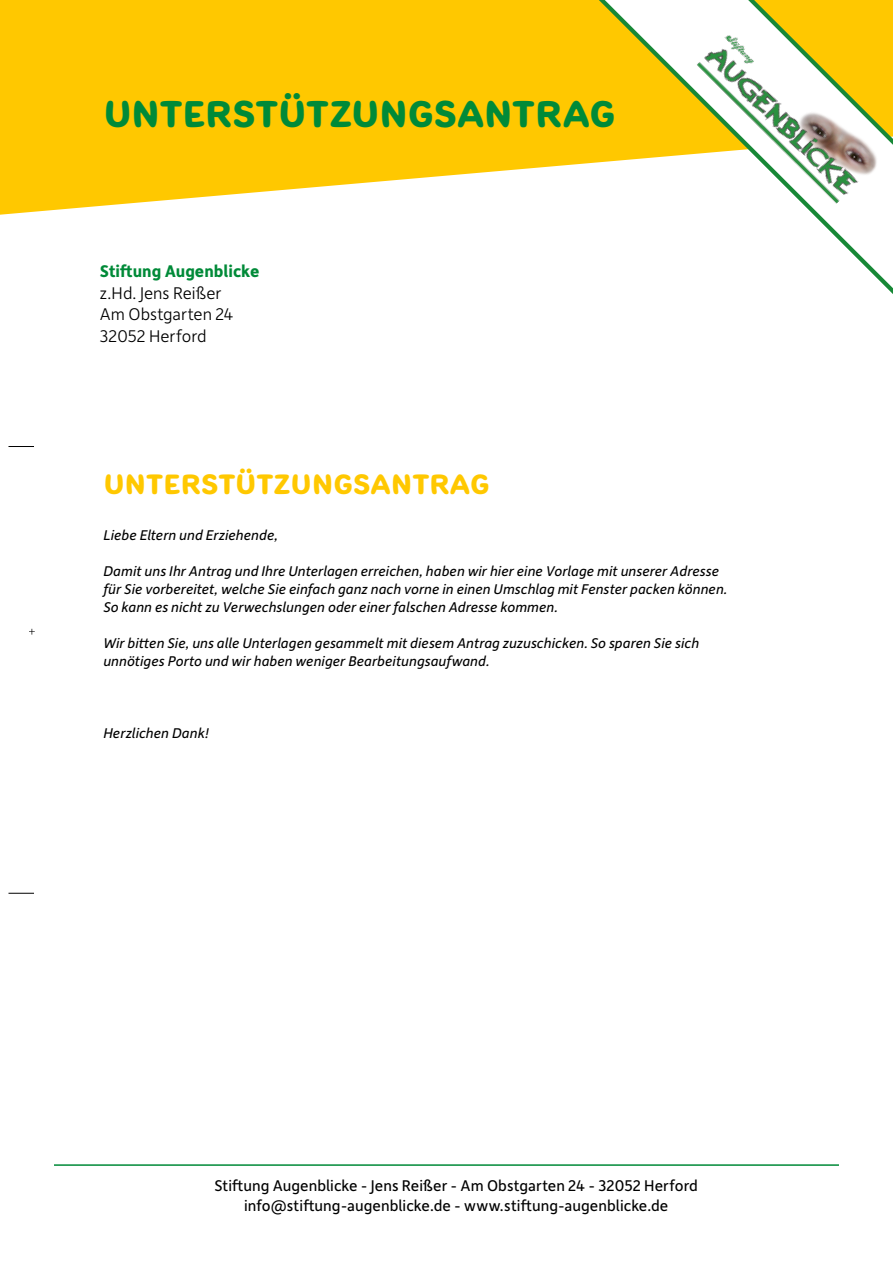
<style>
.page{position:relative;width:893px;height:1263px;background:#fff}
.page>*{position:absolute;margin:0;border:0;box-sizing:border-box;transform-origin:0 0}
.t1{font:36px "Pinecone MVB";letter-spacing:-.01em;color:#008a38}
.t2{font:27px "Pinecone MVB";color:#ffc800}
.t3{font:300 18px "Depot New";letter-spacing:-.005em;color:#000}
.t4{font:700 18px "Depot New";color:#008a38}
.t5{font:16.5px/19.8px "Depot New";letter-spacing:.005em;color:#000;text-align:center}
.t6{font:italic 15px "Depot New";letter-spacing:.005em;color:#000}
</style>
<div class="page">
<hr style="left:54px;top:1164px;width:785px;height:2px;background:#008a38">
<svg style="left:29px;top:629px;width:6px;height:6px"></svg>
<svg style="left:9px;top:446px;width:25px;height:1px"></svg>
<svg style="left:9px;top:893px;width:25px;height:1px"></svg>
<svg style="left:0;top:0;width:567px;height:215px;background:#ffce1d"></svg>
<svg style="left:567px;top:0;width:326px;height:294px"></svg>
<img style="left:683px;top:0;width:210px;height:219px">
<p class="t1" style="left:103px;top:86px;width:514px">UNTERSTÜTZUNGSANTRAG</p>
<p class="t4" style="left:100px;top:259px;width:161px">Stiftung Augenblicke</p>
<p class="t3" style="left:100px;top:281px;width:123px">z.Hd. Jens Reißer</p>
<p class="t3" style="left:100px;top:303px;width:135px">Am Obstgarten 24</p>
<p class="t3" style="left:100px;top:324px;width:108px">32052 Herford</p>
<p class="t2" style="left:103px;top:464px;width:388px">UNTERSTÜTZUNGSANTRAG</p>
<p class="t6" style="left:103px;top:526px;width:176px">Liebe Eltern und Erziehende,</p>
<p class="t6" style="left:103px;top:562px;width:617px">Damit uns Ihr Antrag und Ihre Unterlagen erreichen, haben wir hier eine Vorlage mit unserer Adresse</p>
<p class="t6" style="left:103px;top:580px;width:626px">für Sie vorbereitet, welche Sie einfach ganz nach vorne in einen Umschlag mit Fenster packen können.</p>
<p class="t6" style="left:103px;top:598px;width:456px">So kann es nicht zu Verwechslungen oder einer falschen Adresse kommen.</p>
<p class="t6" style="left:103px;top:634px;width:597px">Wir bitten Sie, uns alle Unterlagen gesammelt mit diesem Antrag zuzuschicken. So sparen Sie sich</p>
<p class="t6" style="left:103px;top:652px;width:388px">unnötiges Porto und wir haben weniger Bearbeitungsaufwand.</p>
<p class="t6" style="left:103px;top:724px;width:107px">Herzlichen Dank!</p>
<p class="t5" style="left:214px;top:1175px;width:485px">Stiftung Augenblicke - Jens Reißer - Am Obstgarten 24 - 32052 Herford info@stiftung-augenblicke.de - www.stiftung-augenblicke.de</p>
</div>
